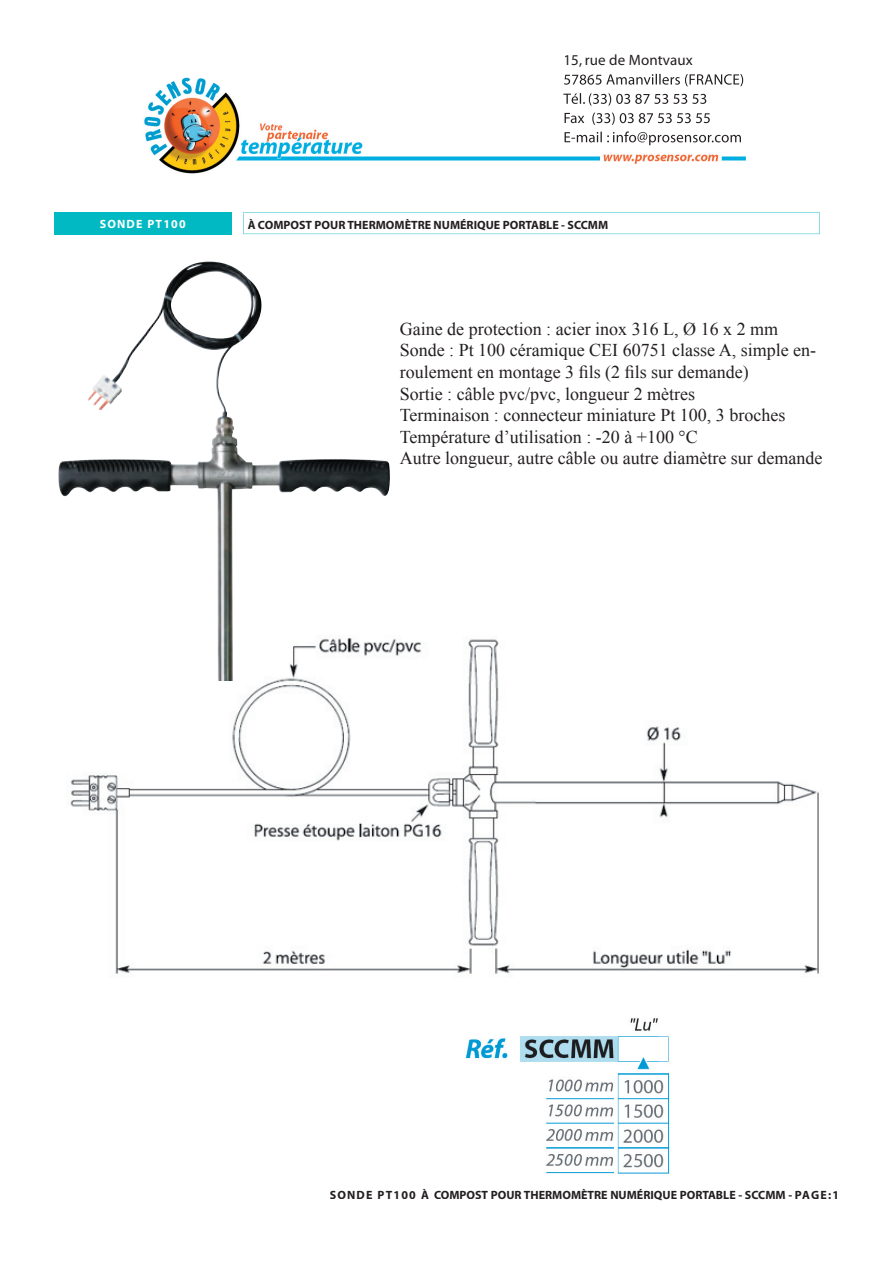
<style>
.page{position:relative;width:893px;height:1263px;background:#fff}
.page>*{position:absolute;margin:0;border:0;box-sizing:border-box;transform-origin:0 0}
.t1{font:18px/21.6px "Times New Roman";color:#231f20}
.t2{font:15px "Myriad";letter-spacing:.01em;color:#231f20}
.t3{font:700 12px "Myriad";color:#231f20}
.t4{font:700 12px "Myriad";letter-spacing:.1em;color:#fff}
</style>
<div class="page">
<img style="left:144px;top:73px;width:602px;height:101px">
<img style="left:564px;top:74px;width:179px;height:12px">
<img style="left:563px;top:93px;width:143px;height:13px">
<img style="left:565px;top:113px;width:145px;height:12px">
<img style="left:565px;top:131px;width:176px;height:14px">
<div style="left:54px;top:213px;width:177px;height:22px;background:#00b9c3"></div>
<svg style="left:243px;top:212px;width:577px;height:22px"></svg>
<img style="left:70px;top:639px;width:749px;height:335px">
<img style="left:465px;top:1018px;width:205px;height:156px">
<img style="left:58px;top:261px;width:333px;height:419px">
<p class="t2" style="left:563px;top:53px;width:131px">15, rue de Montvaux</p>
<p class="t4" style="left:100px;top:218px;width:88px">SONDE PT100</p>
<p class="t3" style="left:248px;top:219px;width:362px">À COMPOST POUR THERMOMÈTRE NUMÉRIQUE PORTABLE - SCCMM</p>
<p class="t1" style="left:400px;top:318px;width:424px">Gaine de protection : acier inox 316 L, Ø 16 x 2 mm Sonde : Pt 100 céramique CEI 60751 classe A, simple en&shy;roulement en montage 3 fils (2 fils sur demande)<br>Sortie : câble pvc/pvc, longueur 2 mètres<br>Terminaison : connecteur miniature Pt 100, 3 broches Température d’utilisation : -20 à +100 °C<br>Autre longueur, autre câble ou autre diamètre sur demande</p>
<p class="t3" style="left:330px;top:1188px;width:511px">SONDE PT100 À COMPOST POUR THERMOMÈTRE NUMÉRIQUE PORTABLE - SCCMM - PAGE:1</p>
</div>
